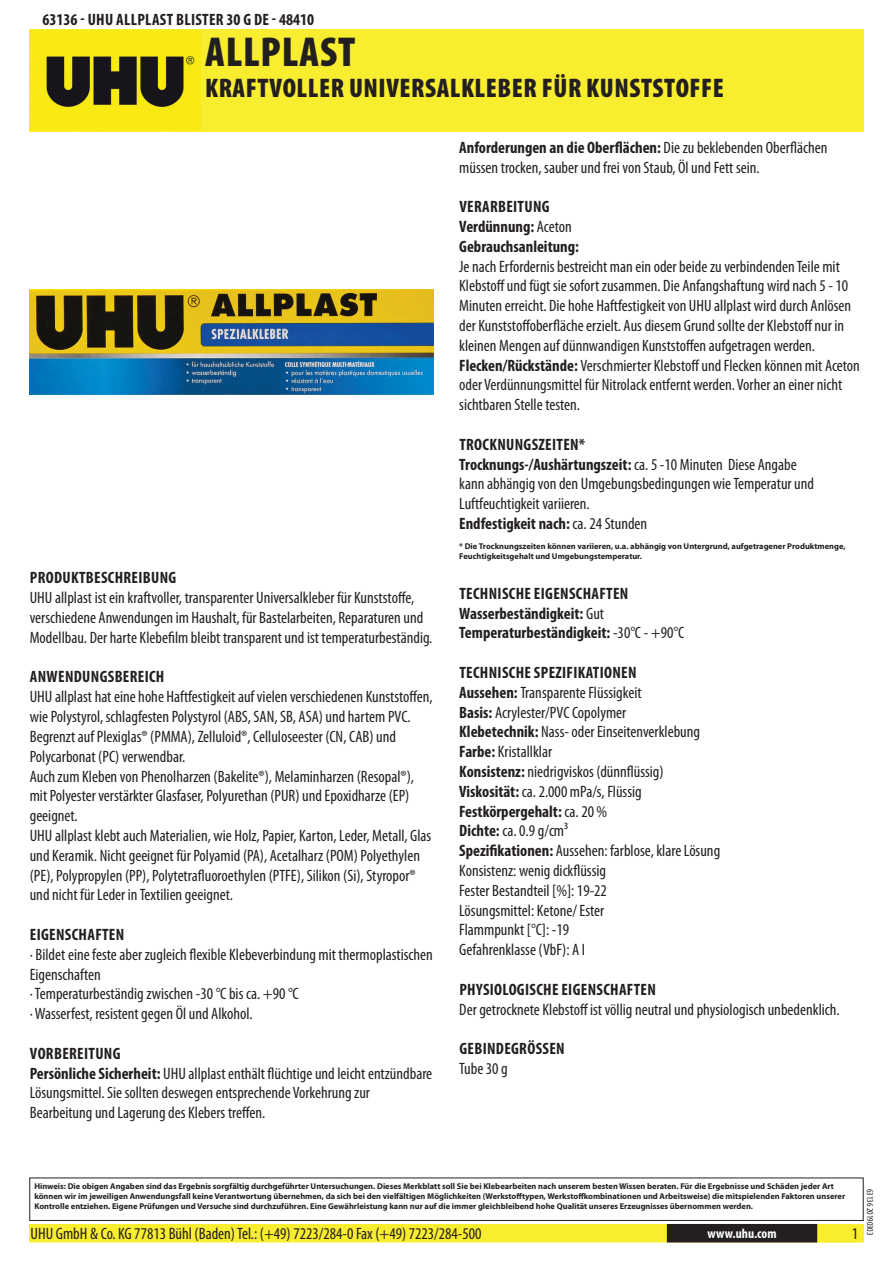
<style>
.page{position:relative;width:893px;height:1263px;background:#fff}
.page>*{position:absolute;margin:0;border:0;box-sizing:border-box;transform-origin:0 0}
.t1{font:900 condensed 42px "Myriad Pro";color:#231f20}
.t2{font:900 condensed 27px "Myriad Pro";letter-spacing:.02em;color:#231f20}
.t3{font:condensed 16.5px/19.8px "Myriad Pro";color:#231f20}
.t4{font:700 condensed 16.5px "Myriad Pro";letter-spacing:.02em;color:#231f20}
.t5{font:700 condensed 16.5px/19.8px "Myriad Pro";color:#231f20}
.t6{font:700 condensed 13.5px "Myriad Pro";color:#fff}
.t7{font:condensed 9px "Myriad Pro";color:#231f20}
.t8{font:700 8.4px/10.1px "Myriad Pro";color:#231f20}
.s1{font-weight:700}
.s2{font-weight:400}
</style>
<div class="page">
<div style="left:30px;top:1225px;width:833px;height:17px;background:#f8ed2e"></div>
<div style="left:29px;top:1224px;width:835px;height:18px;border:2px solid #f8ed2e"></div>
<div style="left:816px;top:1224px;width:44px;height:18px;border:2px solid #f8ed2e"></div>
<div style="left:668px;top:1225px;width:148px;height:17px;background:#231f20"></div>
<div style="left:667px;top:1224px;width:150px;height:18px;border:2px solid #231f20"></div>
<div style="left:29px;top:1177px;width:835px;height:44px;border:1px solid #231f20"></div>
<div style="left:30px;top:30px;width:834px;height:102px;background:#f8ed2e"></div>
<img style="left:30px;top:31px;width:171px;height:100px">
<img style="left:30px;top:289px;width:403px;height:106px">
<p class="t4" style="left:43px;top:9px;width:273px">63136 - UHU ALLPLAST Blister 30 g DE - 48410</p>
<h1 class="t1" style="left:205px;top:25px;width:96px">ALLPLAST</h1>
<h2 class="t2" style="left:205px;top:70px;width:520px">KRAFTVOLLER UNIVERSALKLEBER FÜR KUNSTSTOFFE</h2>
<p class="t4" style="left:30px;top:568px;width:148px">Produ ktbeschreibu ng</p>
<p class="t3" style="left:30px;top:588px;width:404px">UHU allplast ist ein kraftvoller, transparenter Universalkleber für Kunststoffe, verschiedene Anwendungen im Haushalt, für Bastelarbeiten, Reparaturen und<br>Modellbau. Der harte Klebefilm bleibt transparent und ist temperaturbeständig.</p>
<p class="t4" style="left:30px;top:667px;width:134px">Anwendu ngsbereich</p>
<p class="t3" style="left:30px;top:687px;width:404px">UHU allplast hat eine hohe Haftfestigkeit auf vielen verschiedenen Kunststoffen, wie Polystyrol, schlagfesten Polystyrol (ABS, SAN, SB, ASA) und hartem PVC.<br>Begrenzt auf Plexiglas® (PMMA), Zelluloid®, Celluloseester (CN, CAB) und Polycarbonat (PC) verwendbar.<br>Auch zum Kleben von Phenolharzen (Bakelite®), Melaminharzen (Resopal®), mit Polyester verstärkter Glasfaser, Polyurethan (PUR) und Epoxidharze (EP) geeignet.<br>UHU allplast klebt auch Materialien, wie Holz, Papier, Karton, Leder, Metall, Glas und Keramik. Nicht geeignet für Polyamid (PA), Acetalharz (POM) Polyethylen (PE), Polypropylen (PP), Polytetrafluoroethylen (PTFE), Silikon (Si), Styropor® und nicht für Leder in Textilien geeignet.</p>
<p class="t4" style="left:30px;top:924px;width:57px">Eigenschaft</p>
<p class="t4" style="left:109px;top:924px;width:17px">en</p>
<p class="t3" style="left:30px;top:944px;width:405px">· Bildet eine feste aber zugleich flexible Klebeverbindung mit thermoplastischen Eigenschaften<br>· Temperaturbeständig zwischen -30 °C bis ca. +90 °C<br>· Wasserfest, resistent gegen Öl und Alkohol.</p>
<p class="t3" style="left:30px;top:1043px;width:404px"><span class="s1">Vorbereitu ng<br>Persönliche Sicherheit:</span> UHU allplast enthält flüchtige und leicht entzündbare Lösungsmittel. Sie sollten deswegen entsprechende Vorkehrung zur Bearbeitung und Lagerung des Klebers treffen.</p>
<p class="t3" style="left:459px;top:137px;width:370px"><span class="s1">Anforderungen an die Oberflächen:</span> Die zu beklebenden Oberflächen müssen trocken, sauber und frei von Staub, Öl und Fett sein.</p>
<p class="t5" style="left:459px;top:196px;width:121px">Verarbeitu ng<br>Verdünnung: <span class="s2">Aceton<br></span>Gebrauchsanleitung:</p>
<p class="t3" style="left:459px;top:256px;width:402px">Je nach Erfordernis bestreicht man ein oder beide zu verbindenden Teile mit Klebstoff und fügt sie sofort zusammen. Die Anfangshaftung wird nach 5 - 10<br>Minuten erreicht. Die hohe Haftfestigkeit von UHU allplast wird durch Anlösen der Kunststoffoberfläche erzielt. Aus diesem Grund sollte der Klebstoff nur in kleinen Mengen auf dünnwandigen Kunststoffen aufgetragen werden.<br><span class="s1">Flecken/Rückstände:</span> Verschmierter Klebstoff und Flecken können mit Aceton oder Verdünnungsmittel für Nitrolack entfernt werden. Vorher an einer nicht sichtbaren Stelle testen.</p>
<p class="t3" style="left:459px;top:434px;width:356px"><span class="s1">Trocknungszeiten*<br>Trocknungs-/Aushärtungszeit:</span> ca. 5 -10 Minuten Diese Angabe kann abhängig von den Umgebungsbedingungen wie Temperatur und Luftfeuchtigkeit variieren.<br><span class="s1">Endfestigkeit nach:</span> ca. 24 Stunden</p>
<p class="t8" style="left:459px;top:541px;width:388px">* Die Trocknungszeiten können variieren, u.a. abhängig von Untergrund, aufgetragener Produktmenge,<br>Feuchtigkeitsgehalt und Umgebungstemperatur.</p>
<p class="t4" style="left:459px;top:583px;width:132px">Technische Eigenschaft</p>
<p class="t4" style="left:613px;top:583px;width:17px">en</p>
<p class="t5" style="left:459px;top:603px;width:226px">Wasserbeständigkeit: <span class="s2">Gut<br></span>Temperaturbeständigkeit: <span class="s2">-30°C - +90°C</span></p>
<p class="t3" style="left:459px;top:662px;width:262px"><span class="s1">Technische Spezifikationen<br>Aussehen:</span> Transparente Flüssigkeit<br><span class="s1">Basis:</span> Acrylester/PVC Copolymer<br><span class="s1">Klebetechnik:</span> Nass- oder Einseitenverklebung<br><span class="s1">Farbe:</span> Kristallklar<br><span class="s1">Konsistenz:</span> niedrigviskos (dünnflüssig)<br><span class="s1">Viskosität:</span> ca. 2.000 mPa/s, Flüssig<br><span class="s1">Festkörpergehalt:</span> ca. 20 %<br><span class="s1">Dichte:</span> ca. 0.9 g/cm³<br><span class="s1">Spezifikationen:</span> Aussehen: farblose, klare Lösung<br>Konsistenz: wenig dickflüssig<br>Fester Bestandteil [%]: 19-22<br>Lösungsmittel: Ketone/ Ester<br>Flammpunkt [°C]: -19<br>Gefahrenklasse (VbF): A I</p>
<p class="t4" style="left:459px;top:979px;width:159px">Physiologische Eigenschaft</p>
<p class="t4" style="left:640px;top:979px;width:17px">en</p>
<p class="t3" style="left:459px;top:999px;width:382px">Der getrocknete Klebstoff ist völlig neutral und physiologisch unbedenklich.</p>
<p class="t4" style="left:459px;top:1038px;width:107px">GebindegröSSen</p>
<p class="t3" style="left:459px;top:1058px;width:50px">Tube 30 g</p>
<p class="t8" style="left:34px;top:1181px;width:812px">Hinweis: Die obigen Angaben sind das Ergebnis sorgfältig durchgeführter Untersuchungen. Dieses Merkblatt soll Sie bei Klebearbeiten nach unserem besten Wissen beraten. Für die Ergebnisse und Schäden jeder Art können wir im jeweiligen Anwendungsfall keine Verantwortung übernehmen, da sich bei den vielfältigen Möglichkeiten (Werkstofftypen, Werkstoffkombinationen und Arbeitsweise) die mitspielenden Faktoren unserer<br>Kontrolle entziehen. Eigene Prüfungen und Versuche sind durchzuführen. Eine Gewährleistung kann nur auf die immer gleichbleibend hohe Qualität unseres Erzeugnisses übernommen werden.</p>
<p class="t3" style="left:31px;top:1224px;width:453px">UHU GmbH &amp; Co. KG 77813 Bühl (Baden) Tel.: (+49) 7223/284-0 Fax (+49) 7223/284-500</p>
<p class="t6" style="left:707px;top:1225px;width:71px">www.uhu.com</p>
<p class="t3" style="left:852px;top:1224px;width:8px">1</p>
<p class="t7" style="left:875px;top:1189px;width:48px;rotate:90deg">63136 20190303</p>
</div>
